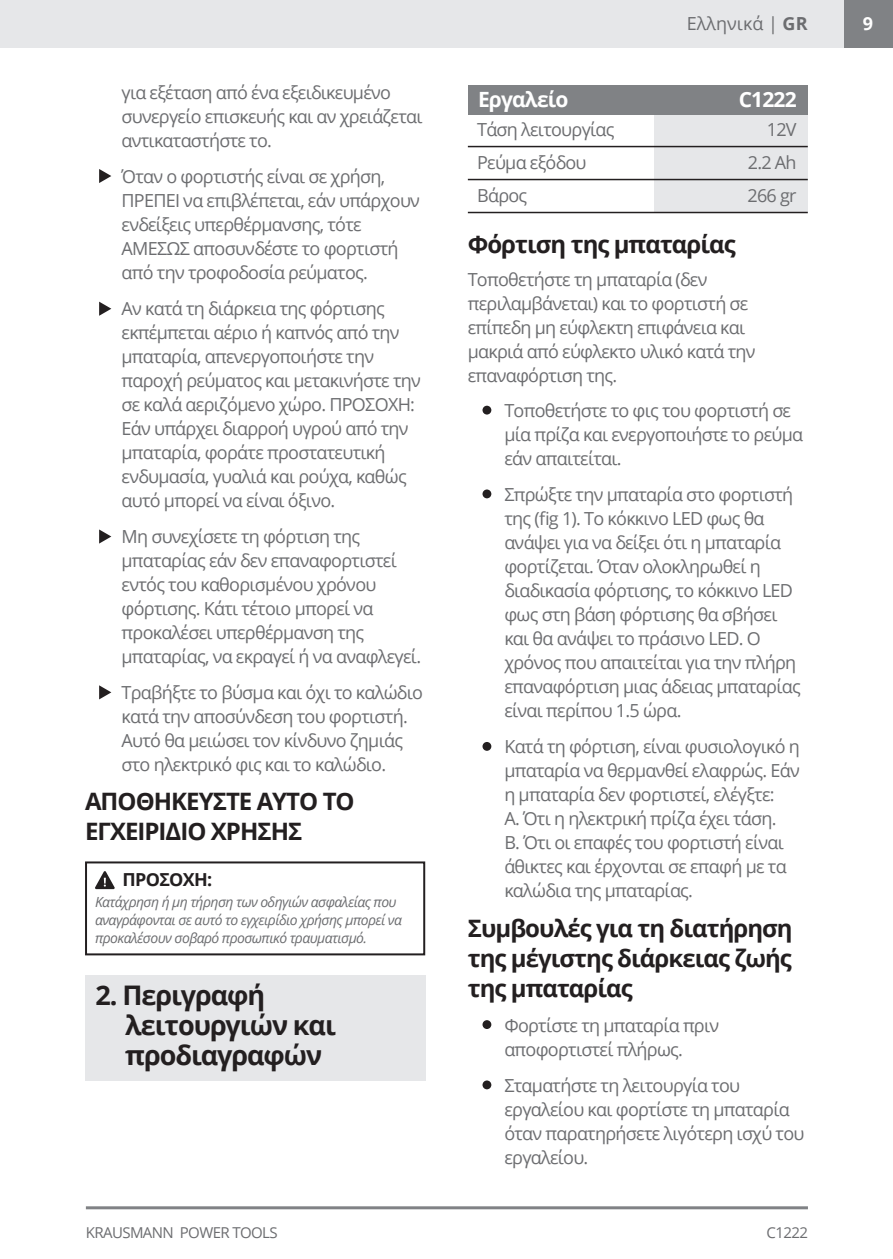
<style>
.page{position:relative;width:893px;height:1259px;background:#fff}
.page>*{position:absolute;margin:0;border:0;box-sizing:border-box;transform-origin:0 0}
.t1{font:700 27px/30px "Open Sans";letter-spacing:-.04em;color:#231f20}
.t2{font:700 24px/30px "Open Sans";letter-spacing:-.04em;color:#231f20}
.t3{font:700 21px "Open Sans";letter-spacing:-.04em;color:#fff}
.t4{font:18px/24px "Open Sans";letter-spacing:-.04em;color:#6c6d70}
.t5{font:18px "Open Sans";color:#6c6d70}
.t6{font:700 18px "Open Sans";letter-spacing:-.04em;color:#231f20}
.t7{font:700 18px "Open Sans";color:#fff}
.t8{font:15px "Open Sans";letter-spacing:-.04em;color:#6c6d70}
.t9{font:italic 13.8px/18px "Open Sans";letter-spacing:-.04em;color:#6c6d70}
.s1{font-weight:700}
</style>
<div class="page">
<div style="left:844px;top:0;width:49px;height:48px;background:#808285"></div>
<hr style="left:86px;top:1206px;width:722px;height:3px;background:#808285">
<svg style="left:99px;top:169px;width:12px;height:14px"></svg>
<svg style="left:99px;top:302px;width:12px;height:14px"></svg>
<svg style="left:99px;top:529px;width:12px;height:14px"></svg>
<svg style="left:99px;top:685px;width:12px;height:14px"></svg>
<div style="left:85px;top:861px;width:340px;height:94px;border:2px solid #231f20"></div>
<svg style="left:95px;top:871px;width:20px;height:18px"></svg>
<div style="left:85px;top:976px;width:340px;height:105px;background:#e6e7e9"></div>
<div style="left:654px;top:115px;width:154px;height:97px;background:#e6e7e9"></div>
<div style="left:468px;top:85px;width:340px;height:29px;background:#808285"></div>
<hr style="left:468px;top:146px;width:340px;height:1px;background:#231f20">
<hr style="left:468px;top:179px;width:340px;height:1px;background:#231f20">
<hr style="left:468px;top:212px;width:340px;height:1px;background:#231f20">
<div style="left:482px;top:406px;width:9px;height:8px;background:#231f20;border-radius:50%"></div>
<div style="left:482px;top:489px;width:9px;height:9px;background:#231f20;border-radius:50%"></div>
<div style="left:482px;top:742px;width:9px;height:9px;background:#231f20;border-radius:50%"></div>
<div style="left:482px;top:1020px;width:9px;height:9px;background:#231f20;border-radius:50%"></div>
<div style="left:482px;top:1080px;width:9px;height:9px;background:#231f20;border-radius:50%"></div>
<div style="left:0;top:0;width:844px;height:48px;background:#e6e7e9"></div>
<p class="t4" style="left:122px;top:80px;width:303px">για εξέταση από ένα εξειδικευμένο συνεργείο επισκευής και αν χρειάζεται αντικαταστήστε το.</p>
<p class="t4" style="left:122px;top:164px;width:300px">Όταν ο φορτιστής είναι σε χρήση,<br>ΠΡΕΠΕΙ να επιβλέπεται, εάν υπάρχουν ενδείξεις υπερθέρμανσης, τότε<br>ΑΜΕΣΩΣ αποσυνδέστε το φορτιστή από την τροφοδοσία ρεύματος.</p>
<p class="t4" style="left:122px;top:296px;width:301px">Αν κατά τη διάρκεια της φόρτισης εκπέμπεται αέριο ή καπνός από την μπαταρία, απενεργοποιήστε την παροχή ρεύματος και μετακινήστε την σε καλά αεριζόμενο χώρο. ΠΡΟΣΟΧΗ:<br>Εάν υπάρχει διαρροή υγρού από την μπαταρία, φοράτε προστατευτική ενδυμασία, γυαλιά και ρούχα, καθώς αυτό μπορεί να είναι όξινο.</p>
<p class="t4" style="left:122px;top:524px;width:301px">Μη συνεχίσετε τη φόρτιση της μπαταρίας εάν δεν επαναφορτιστεί εντός του καθορισμένου χρόνου φόρτισης. Κάτι τέτοιο μπορεί να προκαλέσει υπερθέρμανση της μπαταρίας, να εκραγεί ή να αναφλεγεί.</p>
<p class="t4" style="left:122px;top:680px;width:303px">Τραβήξτε το βύσμα και όχι το καλώδιο κατά την αποσύνδεση του φορτιστή.<br>Αυτό θα μειώσει τον κίνδυνο ζημιάς στο ηλεκτρικό φις και το καλώδιο.</p>
<h2 class="t2" style="left:85px;top:786px;width:271px">ΑΠΟΘΗΚΕΥΣΤΕ ΑΥΤΟ ΤΟ<br>ΕΓΧΕΙΡΙΔΙΟ ΧΡΗΣΗΣ</h2>
<p class="t6" style="left:123px;top:867px;width:91px">ΠΡΟΣΟΧΗ:</p>
<p class="t9" style="left:95px;top:893px;width:309px">Kατάχρηση ή μη τήρηση των οδηγιών ασφαλείας που αναγράφονται σε αυτό το εγχειρίδιο χρήσης μπορεί να προκαλέσουν σοβαρό προσωπικό τραυματισμό.</p>
<h1 class="t1" style="left:125px;top:980px;width:212px;text-indent:-30px">2. Περιγραφή λειτουργιών και προδιαγραφών</h1>
<p class="t5" style="left:687px;top:11px;width:122px">Ελληνικά | <span class="s1">GR</span></p>
<p class="t3" style="left:478px;top:84px;width:92px">Εργαλείο</p>
<p class="t3" style="left:739px;top:84px;width:59px">C1222</p>
<p class="t4" style="left:477px;top:113px;width:139px;line-height:33px">Τάση λειτουργίας<br>Ρεύμα εξόδου<br>Βάρος</p>
<p class="t4" style="left:747px;top:113px;width:51px;line-height:33px;text-align:justify;text-indent:19px">12V 2.2 Ah 266 gr</p>
<h2 class="t2" style="left:468px;top:228px;width:269px">Φόρτιση της μπαταρίας</h2>
<p class="t4" style="left:468px;top:267px;width:289px">Τοποθετήστε τη μπαταρία (δεν περιλαμβάνεται) και το φορτιστή σε επίπεδη μη εύφλεκτη επιφάνεια και μακριά από εύφλεκτο υλικό κατά την επαναφόρτιση της.</p>
<p class="t4" style="left:504px;top:398px;width:300px">Τοποθετήστε το φις του φορτιστή σε μία πρίζα και ενεργοποιήστε το ρεύμα εάν απαιτείται.</p>
<p class="t4" style="left:504px;top:482px;width:298px">Σπρώξτε την μπαταρία στο φορτιστή της (fig 1). To κόκκινo LED φως θα ανάψει για να δείξει ότι η μπαταρία φορτίζεται. Όταν ολοκληρωθεί η διαδικασία φόρτισης, το κόκκινο LED φως στη βάση φόρτισης θα σβήσει και θα ανάψει το πράσινο LED. Ο χρόνος που απαιτείται για την πλήρη επαναφόρτιση μιας άδειας μπαταρίας είναι περίπου 1.5 ώρα.</p>
<p class="t4" style="left:504px;top:734px;width:297px">Κατά τη φόρτιση, είναι φυσιολογικό η μπαταρία να θερμανθεί ελαφρώς. Εάν η μπαταρία δεν φορτιστεί, ελέγξτε:<br>Α. Ότι η ηλεκτρική πρίζα έχει τάση.<br>Β. Ότι οι επαφές του φορτιστή είναι άθικτες και έρχονται σε επαφή με τα καλώδια της μπαταρίας.</p>
<h2 class="t2" style="left:468px;top:912px;width:326px;text-align:justify">Συμβουλές για τη διατήρηση της μέγιστης διάρκειας ζωής της μπαταρίας</h2>
<p class="t4" style="left:504px;top:1012px;width:216px">Φορτίστε τη μπαταρία πριν αποφορτιστεί πλήρως.</p>
<p class="t4" style="left:504px;top:1072px;width:302px">Σταματήστε τη λειτουργία του εργαλείου και φορτίστε τη μπαταρία όταν παρατηρήσετε λιγότερη ισχύ του εργαλείου.</p>
<p class="t8" style="left:86px;top:1222px;width:193px">KRAUSMANN POWER TOOLS</p>
<p class="t8" style="left:766px;top:1222px;width:43px">C1222</p>
<p class="t7" style="left:863px;top:11px;width:12px">9</p>
</div>
